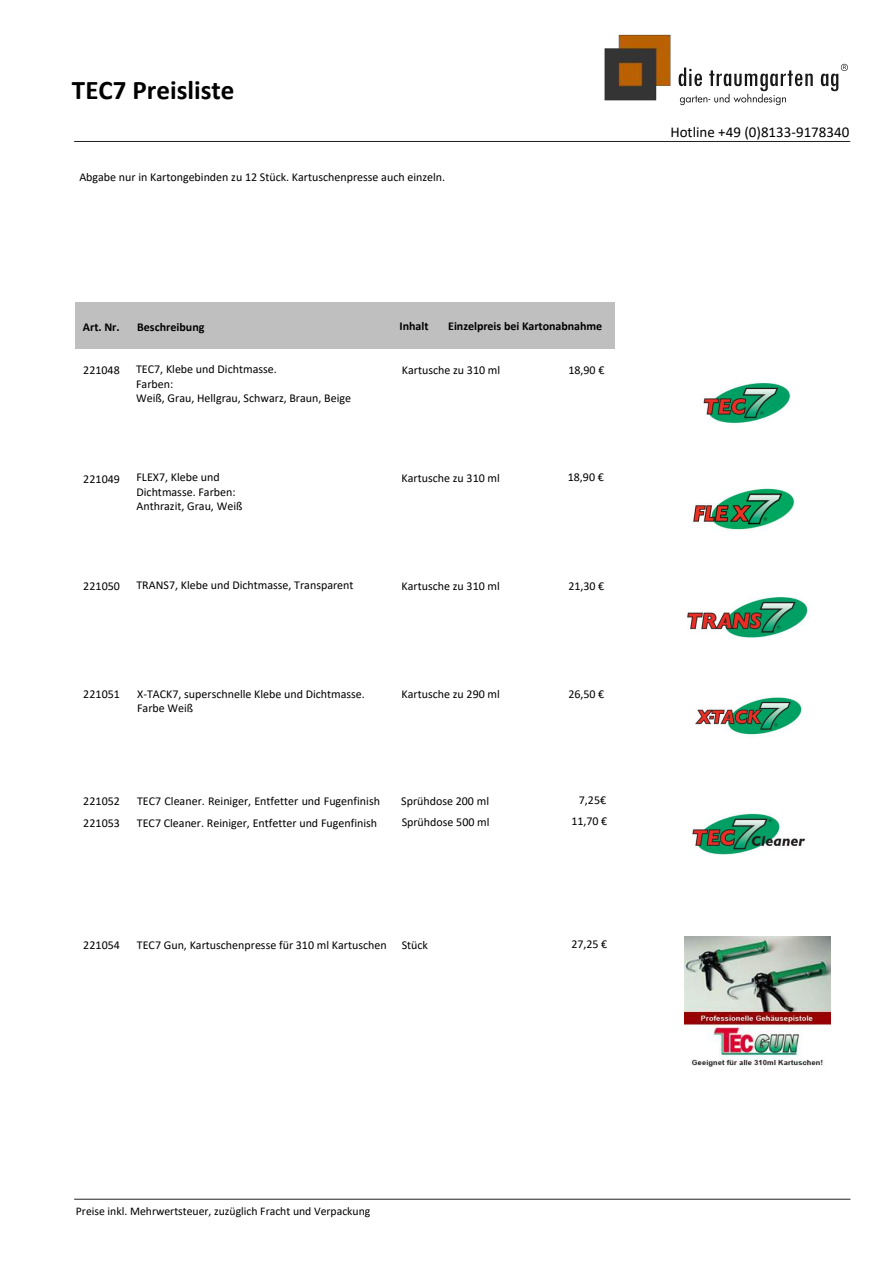
<style>
.page{position:relative;width:893px;height:1263px;background:#fff}
.page>*{position:absolute;margin:0;border:0;box-sizing:border-box;transform-origin:0 0}
.t1{font:35.25px "Calibri";color:#000}
.t2{font:700 27px "Calibri";color:#000}
.t3{font:15px "Calibri";color:#000}
.t4{font:12px/14.4px "Calibri";color:#000}
.t5{font:700 12px "Calibri";letter-spacing:-.005em;color:#000}
.t6{font:11.7px "Calibri";color:#000}
</style>
<div class="page">
<hr style="left:74px;top:141px;width:776px;height:1px;background:#231f20">
<hr style="left:74px;top:1199px;width:776px;height:1px;background:#231f20">
<img style="left:604px;top:34px;width:244px;height:72px">
<div style="left:75px;top:302px;width:540px;height:46px;background:#bfbfbf"></div>
<hr style="left:75px;top:305px;width:1px;height:43px;background:#fff">
<img style="left:695px;top:697px;width:108px;height:39px">
<img style="left:701px;top:382px;width:90px;height:42px">
<img style="left:691px;top:488px;width:106px;height:42px">
<img style="left:684px;top:936px;width:146px;height:131px">
<img style="left:684px;top:597px;width:124px;height:41px">
<img style="left:691px;top:813px;width:114px;height:42px">
<h1 class="t1" style="left:73px;top:53px;width:84px">VISTA</h1>
<h2 class="t2" style="left:72px;top:71px;width:164px">TEC7 Preisliste</h2>
<p class="t4" style="left:79px;top:169px;width:367px">Abgabe nur in Kartongebinden zu 12 Stück. Kartuschenpresse auch einzeln.</p>
<p class="t5" style="left:83px;top:319px;width:38px">Art. Nr.</p>
<p class="t5" style="left:137px;top:319px;width:69px">Beschreibung</p>
<p class="t5" style="left:399px;top:317px;width:31px">Inhalt</p>
<p class="t5" style="left:448px;top:317px;width:156px">Einzelpreis bei Kartonabnahme</p>
<p class="t4" style="left:136px;top:362px;width:142px">TEC7, Klebe und Dichtmasse.</p>
<p class="t4" style="left:402px;top:362px;width:100px">Kartusche zu 310 ml</p>
<p class="t4" style="left:136px;top:376px;width:216px">Farben:<br>Weiß, Grau, Hellgrau, Schwarz, Braun, Beige</p>
<p class="t4" style="left:83px;top:362px;width:38px">221048</p>
<p class="t4" style="left:568px;top:362px;width:37px">18,90 €</p>
<p class="t4" style="left:83px;top:471px;width:38px">221049</p>
<p class="t4" style="left:568px;top:469px;width:37px">18,90 €</p>
<p class="t4" style="left:136px;top:470px;width:107px">FLEX7, Klebe und<br>Dichtmasse. Farben:<br>Anthrazit, Grau, Weiß</p>
<p class="t4" style="left:402px;top:470px;width:100px">Kartusche zu 310 ml</p>
<p class="t4" style="left:83px;top:578px;width:38px">221050</p>
<p class="t4" style="left:136px;top:577px;width:219px">TRANS7, Klebe und Dichtmasse, Transparent</p>
<p class="t4" style="left:402px;top:578px;width:100px">Kartusche zu 310 ml</p>
<p class="t4" style="left:568px;top:578px;width:37px">21,30 €</p>
<p class="t4" style="left:83px;top:687px;width:38px">221051</p>
<p class="t4" style="left:137px;top:686px;width:229px">X-TACK7, superschnelle Klebe und Dichtmasse.<br>Farbe Weiß</p>
<p class="t4" style="left:402px;top:686px;width:100px">Kartusche zu 290 ml</p>
<p class="t4" style="left:568px;top:686px;width:37px">26,50 €</p>
<p class="t4" style="left:83px;top:790px;width:38px;line-height:21.6px">221052<br>221053</p>
<p class="t4" style="left:137px;top:790px;width:245px;line-height:21.9px">TEC7 Cleaner. Reiniger, Entfetter und Fugenfinish<br>TEC7 Cleaner. Reiniger, Entfetter und Fugenfinish</p>
<p class="t4" style="left:401px;top:790px;width:90px;line-height:21px">Sprühdose 200 ml<br>Sprühdose 500 ml</p>
<p class="t4" style="left:571px;top:789px;width:37px;line-height:21px;text-align:center">7,25€<br>11,70 €</p>
<p class="t4" style="left:83px;top:938px;width:38px">221054</p>
<p class="t4" style="left:137px;top:938px;width:251px">TEC7 Gun, Kartuschenpresse für 310 ml Kartuschen</p>
<p class="t4" style="left:402px;top:938px;width:28px">Stück</p>
<p class="t4" style="left:571px;top:936px;width:37px">27,25 €</p>
<p class="t3" style="left:670px;top:121px;width:180px">Hotline +49 (0)8133-9178340</p>
<p class="t6" style="left:76px;top:1203px;width:296px">Preise inkl. Mehrwertsteuer, zuzüglich Fracht und Verpackung</p>
</div>
